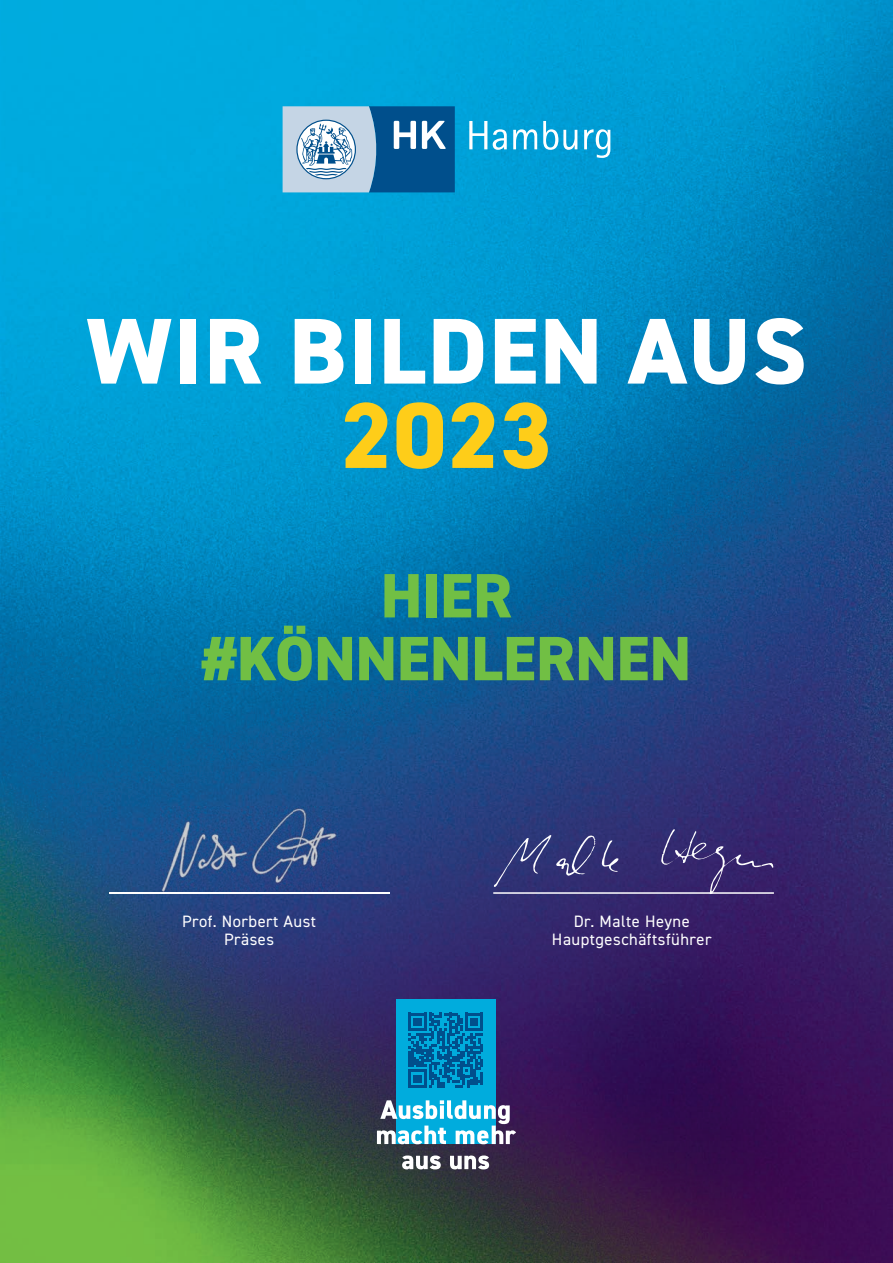
<style>
.page{position:relative;width:893px;height:1263px;background:#fff}
.page>*{position:absolute;margin:0;border:0;box-sizing:border-box;transform-origin:0 0}
.t1{font:800 93.75px "DIN2014";letter-spacing:.02em;color:#fff}
.t2{font:800 93.75px "DIN2014";color:#fecd19}
.t3{font:800 62.85px/62.8px "DIN2014";letter-spacing:-.005em;color:#71bf44;text-align:center}
.t4{font:16.5px/18.1px "DIN2014";letter-spacing:.03em;color:#fff;text-align:center}
</style>
<div class="page">
<img style="left:0;top:0;width:893px;height:1263px">
<svg style="left:469px;top:121px;width:141px;height:37px;background:#37b2de"></svg>
<svg style="left:283px;top:106px;width:172px;height:86px;background:#6d9abd"></svg>
<div style="left:396px;top:999px;width:100px;height:145px;background:#00acdd"></div>
<svg style="left:402px;top:1155px;width:87px;height:14px"></svg>
<svg style="left:377px;top:1100px;width:139px;height:44px"></svg>
<svg style="left:408px;top:1013px;width:75px;height:74px"></svg>
<svg style="left:494px;top:835px;width:101px;height:52px;background:#3f427f"></svg>
<svg style="left:602px;top:840px;width:16px;height:32px"></svg>
<svg style="left:661px;top:829px;width:112px;height:63px;background:#403175"></svg>
<hr style="left:493px;top:892px;width:281px;height:2px;background:#fff">
<hr style="left:109px;top:892px;width:280px;height:2px;background:#fff">
<img style="left:161px;top:807px;width:176px;height:85px">
<h1 class="t1" style="left:86px;top:289px;width:721px">WIR BILDEN AUS</h1>
<h1 class="t2" style="left:340px;top:373px;width:214px">2023</h1>
<h2 class="t3" style="left:202px;top:564px;width:491px">HIER #KÖNNENLERNEN</h2>
<p class="t4" style="left:182px;top:911px;width:136px">Prof. Norbert Aust<br>Präses</p>
<p class="t4" style="left:552px;top:911px;width:161px">Dr. Malte Heyne<br>Hauptgeschäftsführer</p>
</div>
